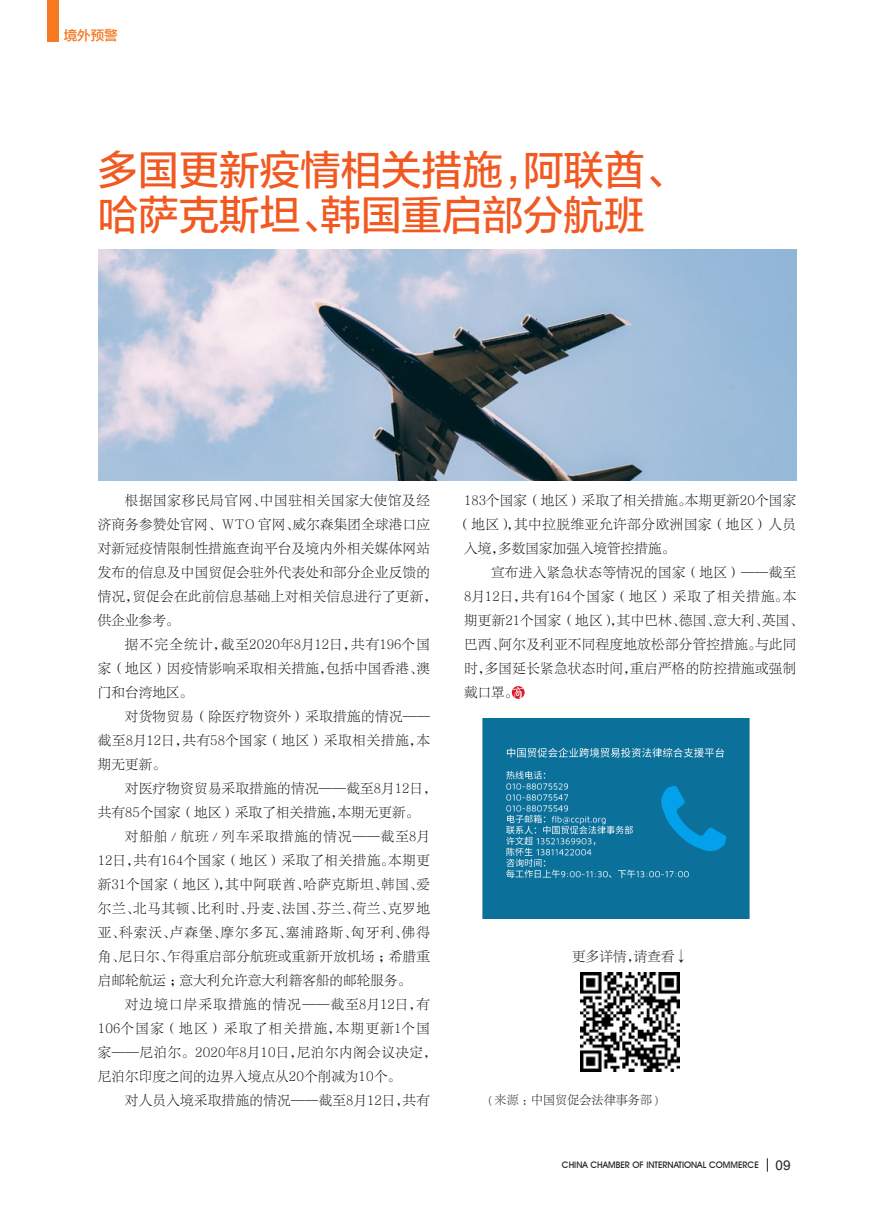
<style>
.page{position:relative;width:893px;height:1212px;background:#fff}
.page>*{position:absolute;margin:0;border:0;box-sizing:border-box;transform-origin:0 0}
.说明{font:40.5px "FZLTZHUNHK GBK1 0";color:#f15921}
.正文{font:13.5px/24px "FZLTSK GBK1 0";letter-spacing:.025em;color:#000}
.正文-2{font:13.5px "FZLTSK GBK1 0";letter-spacing:.05em;color:#000}
.t1{font:13.5px "FZLTZHK GBK1 0";color:#f47921}
.正文-3{font:12px "FZLTSK GBK1 0";letter-spacing:.01em;color:#000}
.t2{font:500 9px "Avant Garde IT Cby BT";color:#231f20}
.s1{color:#231f20}
.s2{font-family:"Arial";font-weight:400;font-size:13.5px}
</style>
<div class="page">
<svg style="left:767px;top:1158px;width:1px;height:14px"></svg>
<svg style="left:512px;top:686px;width:13px;height:13px"></svg>
<div style="left:47px;top:0;width:11px;height:41px;background:#f47921"></div>
<img style="left:581px;top:972px;width:99px;height:99px">
<img style="left:483px;top:719px;width:267px;height:199px">
<img style="left:99px;top:249px;width:697px;height:231px">
<p class="t1" style="left:64px;top:28px;width:55px">境外预警</p>
<p class="说明" style="left:98px;top:147px;width:589px">多国更新疫情相关措施，阿联酋、</p>
<p class="说明" style="left:98px;top:192px;width:548px">哈萨克斯坦、韩国重启部分航班</p>
<p class="正文" style="left:98px;top:488px;width:341px;text-indent:27px">根据国家移民局官网、中国驻相关国家大使馆及经济商务参赞处官网、WTO 官网、威尔森集团全球港口应对新冠疫情限制性措施查询平台及境内外相关媒体网站发布的信息及中国贸促会驻外代表处和部分企业反馈的情况，贸促会在此前信息基础上对相关信息进行了更新，供企业参考。</p>
<p class="正文" style="left:98px;top:632px;width:334px;text-align:justify;text-indent:27px">据不完全统计，截至2020年8月12日，共有196个国家（地区）因疫情影响采取相关措施，包括中国香港、澳门和台湾地区。</p>
<p class="正文" style="left:98px;top:704px;width:334px;text-align:justify;text-indent:27px">对货物贸易（除医疗物资外）采取措施的情况——截至8月12日，共有58个国家（地区）采取相关措施，本期无更新。</p>
<p class="正文" style="left:98px;top:776px;width:340px;text-indent:27px">对医疗物资贸易采取措施的情况——截至8月12日，共有85个国家（地区）采取了相关措施，本期无更新。</p>
<p class="正文" style="left:98px;top:824px;width:334px;text-align:justify;text-indent:27px">对船舶 / 航班 / 列车采取措施的情况——截至8月12日，共有164个国家（地区）采取了相关措施。本期更新31个国家（地区），其中阿联酋、哈萨克斯坦、韩国、爱尔兰、北马其顿、比利时、丹麦、法国、芬兰、荷兰、克罗地亚、科索沃、卢森堡、摩尔多瓦、塞浦路斯、匈牙利、佛得角、尼日尔、乍得重启部分航班或重新开放机场；希腊重启邮轮航运；意大利允许意大利籍客船的邮轮服务。</p>
<p class="正文" style="left:98px;top:992px;width:340px;text-indent:27px">对边境口岸采取措施的情况——截至8月12日，有<br>106个国家（地区）采取了相关措施，本期更新1个国家——尼泊尔。2020年8月10日，尼泊尔内阁会议决定，尼泊尔印度之间的边界入境点从20个削减为10个。</p>
<p class="正文" style="left:125px;top:1088px;width:307px">对人员入境采取措施的情况——截至8月12日，共有</p>
<p class="正文" style="left:464px;top:488px;width:334px">183个国家（地区）采取了相关措施。本期更新20个国家</p>
<p class="正文-2" style="left:457px;top:517px;width:340px">（地区），其中拉脱维亚允许部分欧洲国家（地区）人员</p>
<p class="正文" style="left:464px;top:536px;width:213px">入境，多数国家加强入境管控措施。</p>
<p class="正文" style="left:464px;top:560px;width:340px;text-indent:27px">宣布进入紧急状态等情况的国家（地区）——截至<br>8月12日，共有164个国家（地区）采取了相关措施。本期更新21个国家（地区），其中巴林、德国、意大利、英国、巴西、阿尔及利亚不同程度地放松部分管控措施。与此同时，多国延长紧急状态时间，重启严格的防控措施或强制戴口罩。</p>
<p class="正文" style="left:572px;top:944px;width:117px">更多详情，请查看↓</p>
<p class="正文-3" style="left:488px;top:1094px;width:172px"><span class="s1">( 来源：</span>中国贸促会法律事务部 <span class="s1">)</span></p>
<p class="t2" style="left:562px;top:1159px;width:230px">CHINA CHAMBER OF INTERNATIONAL COMMERCE <span class="s2">09</span></p>
</div>
